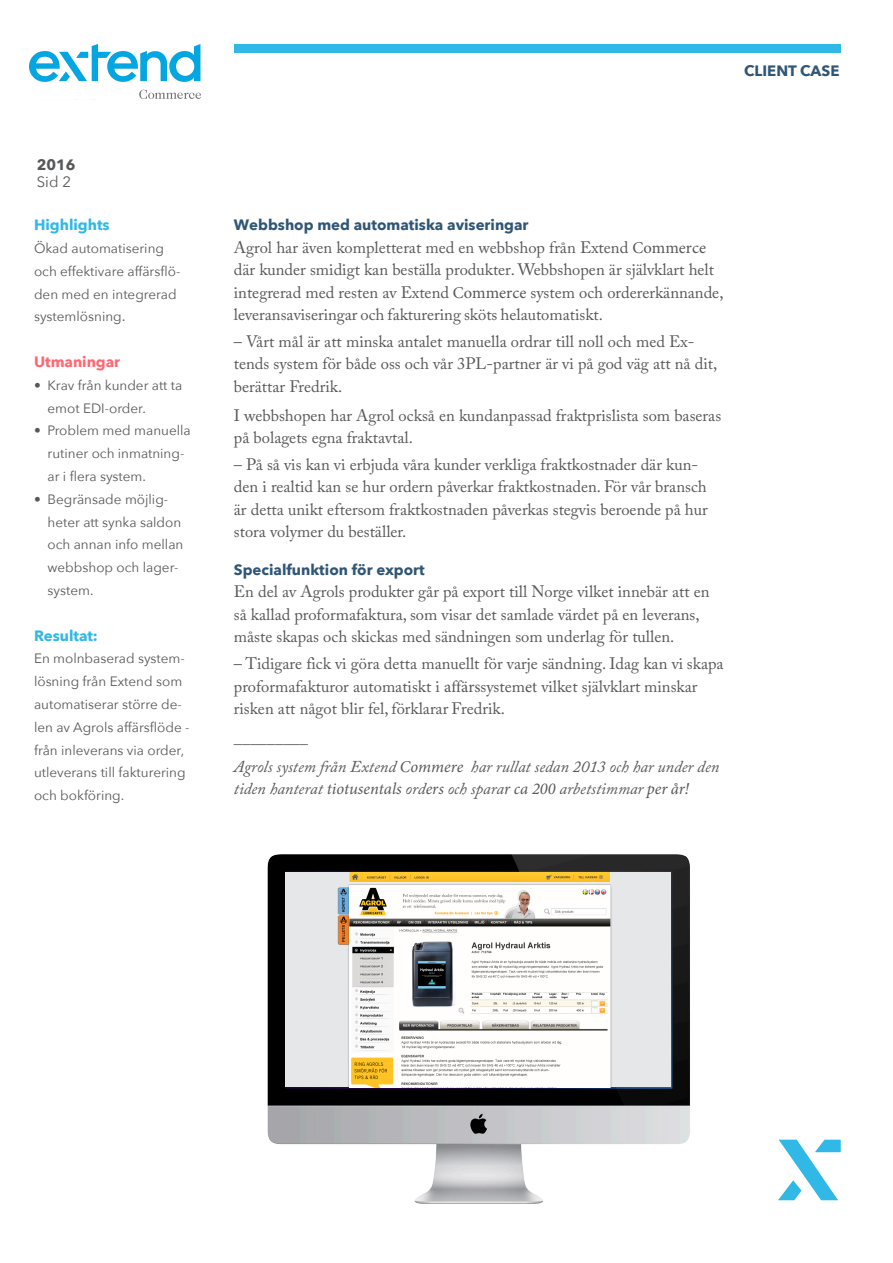
<style>
.page{position:relative;width:893px;height:1263px;background:#fff}
.page>*{position:absolute;margin:0;border:0;box-sizing:border-box;transform-origin:0 0}
.t1{font:16.5px/22.5px "Adobe Caslon Pro";color:#57585a}
.t2{font:italic 16.5px/29px "Adobe Caslon Pro";color:#57585a}
.t3{font:700 15px "Avenir Next";color:#305676}
.t4{font:700 15px "Avenir Next";color:#30b8e7}
.t5{font:700 15px "Avenir Next";color:#ff6771}
.t6{font:700 15px "Avenir Next";color:#57585a}
.t7{font:15px "Avenir Next";color:#57585a}
.t8{font:13.5px/22.8px "Avenir Next";color:#57585a}
.s1{font-size:15px}
.s2{font-family:"Minion Pro"}
.s3{font-style:normal}
</style>
<div class="page">
<svg style="left:778px;top:1140px;width:63px;height:60px"></svg>
<div style="left:234px;top:45px;width:607px;height:8px;background:#30b8e7"></div>
<img style="left:267px;top:854px;width:423px;height:350px">
<div style="left:285px;top:872px;width:386px;height:215px;background:#e6e7e9"></div>
<img style="left:337px;top:872px;width:275px;height:215px">
<img style="left:29px;top:44px;width:171px;height:55px">
<p class="t6" style="left:37px;top:152px;width:40px">2016</p>
<p class="t7" style="left:37px;top:169px;width:36px">Sid 2</p>
<p class="t4" style="left:34px;top:212px;width:77px">Highlights</p>
<p class="t8" style="left:34px;top:236px;width:148px">Ökad automatisering och effektivare affärsflö&shy;den med en integrerad systemlösning<span class="s1">.</span></p>
<p class="t5" style="left:34px;top:349px;width:88px">Utmaningar</p>
<p class="t8" style="left:48px;top:373px;width:136px;text-indent:-14px">• Krav från kunder att ta emot EDI-order.</p>
<p class="t8" style="left:48px;top:419px;width:145px;text-indent:-14px">• Problem med manuella rutiner och inmatning&shy;ar i flera system.</p>
<p class="t8" style="left:48px;top:487px;width:137px;text-indent:-14px">• Begränsade möjlig&shy;heter att synka saldon och annan info mellan webbshop och lager&shy;system.</p>
<p class="t4" style="left:34px;top:622px;width:65px">Resultat:</p>
<p class="t8" style="left:34px;top:647px;width:157px">En molnbaserad system&shy;lösning från Extend som automatiserar större de&shy;len av Agrols affärsflöde - från inleverans via order, utleverans till fakturering och bokföring.</p>
<p class="t3" style="left:744px;top:58px;width:97px">CLIENT CASE</p>
<p class="t3" style="left:234px;top:212px;width:296px">Webbshop med automatiska aviseringar</p>
<p class="t1" style="left:234px;top:236px;width:491px">Agrol har även kompletterat med en webbshop från Extend <span class="s2">Commerce </span>där kunder smidigt kan beställa produkter. Webbshopen är självklart helt integrerad med resten av Extend <span class="s2">Commerce</span> system och ordererkännande, leveransaviseringar och fakturering sköts helautomatiskt.</p>
<p class="t1" style="left:234px;top:330px;width:485px">– Vårt mål är att minska antalet manuella ordrar till noll och med Ex&shy;tends system för både oss och vår 3PL-partner är vi på god väg att nå dit, berättar Fredrik.</p>
<p class="t1" style="left:234px;top:404px;width:489px">I webbshopen har Agrol också en kundanpassad fraktprislista som baseras på bolagets egna fraktavtal.</p>
<p class="t1" style="left:234px;top:453px;width:475px">– På så vis kan vi erbjuda våra kunder verkliga fraktkostnader där kun&shy;den i realtid kan se hur ordern påverkar fraktkostnaden. För vår bransch är detta unikt eftersom fraktkostnaden påverkas stegvis beroende på hur stora volymer du beställer.</p>
<p class="t3" style="left:234px;top:557px;width:192px">Specialfunktion för export</p>
<p class="t1" style="left:234px;top:580px;width:477px">En del av Agrols produkter går på export till Norge vilket innebär att en så kallad proformafaktura, som visar det samlade värdet på en leverans, måste skapas och skickas med sändningen som underlag för tullen.</p>
<p class="t1" style="left:234px;top:652px;width:491px">– Tidigare fick vi göra detta manuellt för varje sändning. Idag kan vi skapa proformafakturor automatiskt i <span class="s2">affärs</span>system<span class="s2">et</span> vilket självklart minskar risken att något blir fel, förklarar Fredrik.</p>
<p class="t2" style="left:234px;top:723px;width:487px"><span class="s3">_________<br></span>Agrols system från Extend <span class="s2">Commere</span> har rullat sedan 2013 och har under den</p>
<p class="t2" style="left:234px;top:774px;width:457px">tiden hanterat <span class="s2">tiotusentals</span> ord<span class="s2">ers</span> och spara<span class="s2">r ca 200</span> arbetstimmar <span class="s2">per år!</span></p>
</div>
